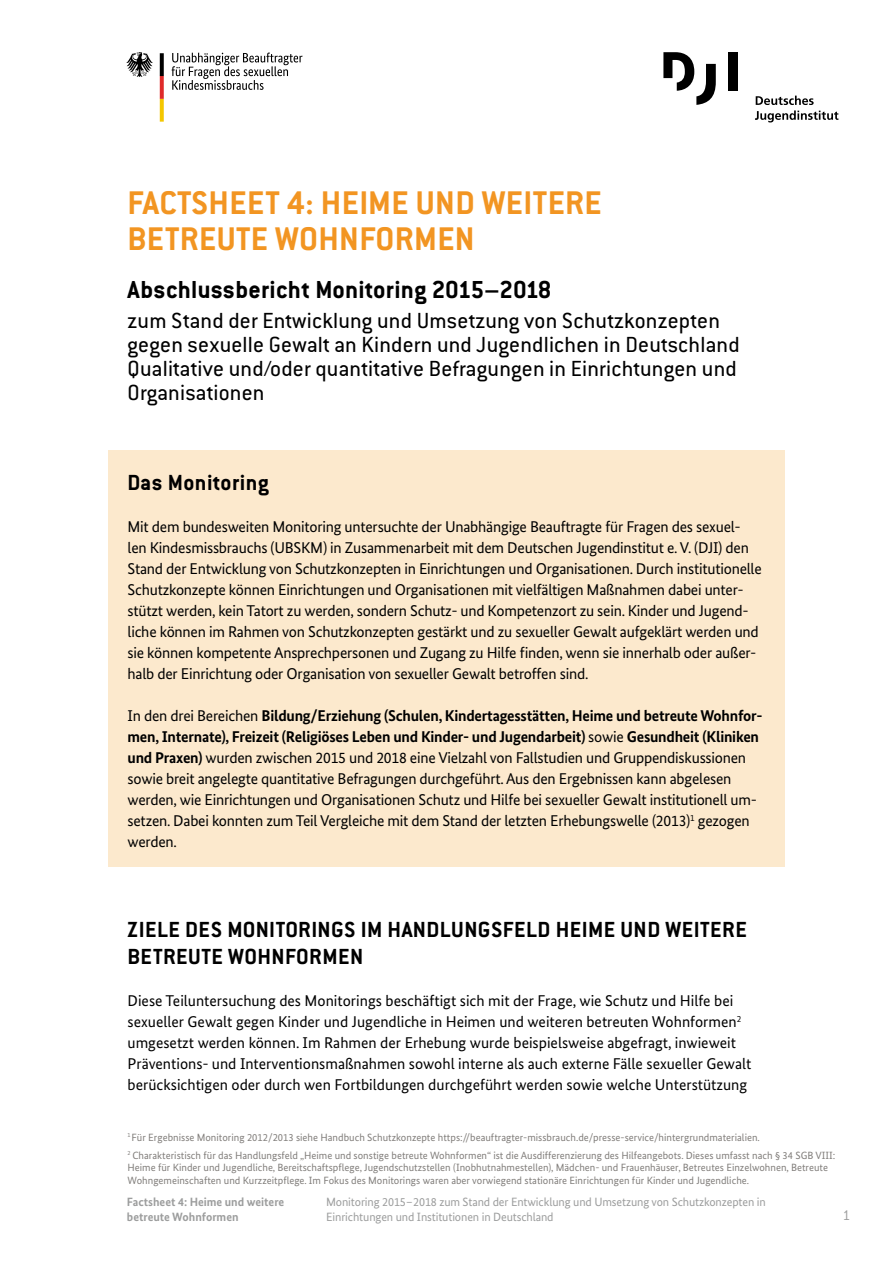
<style>
.page{position:relative;width:893px;height:1263px;background:#fff}
.page>*{position:absolute;margin:0;border:0;box-sizing:border-box;transform-origin:0 0}
.t1{font:700 36px/36px "Conduit ITC Std";letter-spacing:.01em;color:#f29522}
.t2{font:700 27px "Conduit ITC Std";letter-spacing:.01em;color:#000}
.t3{font:24px/24px "Conduit ITC Std";letter-spacing:.01em;color:#000}
.t4{font:700 24px/27px "Conduit ITC Std";letter-spacing:.02em;color:#000}
.t5{font:15.6px/21px "Bundes Sans";letter-spacing:-.015em;color:#000}
.t6{font:300 15.6px "Conduit ITC Std";color:#9c9d9d}
.t7{font:12px/14.4px "Bundes Sans";letter-spacing:-.01em;color:#9c9d9d}
.t8{font:700 12px/14.4px "Bundes Sans";color:#9c9d9d}
.t9{font:10.5px/18px "Bundes Sans";color:#817e7b}
.s1{font-weight:700}
</style>
<div class="page">
<svg style="left:172px;top:53px;width:131px;height:37px"></svg>
<svg style="left:126px;top:52px;width:27px;height:25px"></svg>
<svg style="left:160px;top:53px;width:4px;height:69px"></svg>
<svg style="left:755px;top:96px;width:83px;height:26px"></svg>
<div style="left:728px;top:52px;width:10px;height:38px;background:#000"></div>
<svg style="left:663px;top:52px;width:53px;height:53px"></svg>
<div style="left:108px;top:450px;width:676px;height:416px;background:#fce9cd"></div>
<h1 class="t1" style="left:128px;top:184px;width:476px">FACTSHEET 4: HEIME UND WEITERE<br>BETREUTE WOHNFORMEN</h1>
<h2 class="t2" style="left:128px;top:273px;width:426px">Abschlussbericht Monitoring 2015–2018</h2>
<h3 class="t3" style="left:128px;top:308px;width:614px">zum Stand der Entwicklung und Umsetzung von Schutzkonzepten gegen sexuelle Gewalt an Kindern und Jugendlichen in Deutschland Qualitative und/oder quantitative Befragungen in Einrichtungen und Organisationen</h3>
<h3 class="t4" style="left:128px;top:468px;width:143px">Das Monitoring</h3>
<p class="t5" style="left:128px;top:516px;width:636px">Mit dem bundesweiten Monitoring untersuchte der Unabhängige Beauftragte für Fragen des sexuel&shy;len Kindesmissbrauchs (UBSKM) in Zusammenarbeit mit dem Deutschen Jugendinstitut e. V. (DJI) den Stand der Entwicklung von Schutzkonzepten in Einrichtungen und Organisationen. Durch institutionelle Schutzkonzepte können Einrichtungen und Organisationen mit vielfältigen Maßnahmen dabei unter&shy;stützt werden, kein Tatort zu werden, sondern Schutz- und Kompetenzort zu sein. Kinder und Jugend&shy;liche können im Rahmen von Schutzkonzepten gestärkt und zu sexueller Gewalt aufgeklärt werden und sie können kompetente Ansprechpersonen und Zugang zu Hilfe finden, wenn sie innerhalb oder außer&shy;halb der Einrichtung oder Organisation von sexueller Gewalt betroffen sind.</p>
<p class="t5" style="left:128px;top:705px;width:637px">In den drei Bereichen <span class="s1">Bildung/Erziehung (Schulen, Kindertagesstätten, Heime und betreute Wohnfor&shy;men, Internate), Freizeit (Religiöses Leben und Kinder- und Jugendarbeit)</span> sowie <span class="s1">Gesundheit (Kliniken und Praxen)</span> wurden zwischen 2015 und 2018 eine Vielzahl von Fallstudien und Gruppendiskussionen sowie breit angelegte quantitative Befragungen durchgeführt. Aus den Ergebnissen kann abgelesen werden, wie Einrichtungen und Organisationen Schutz und Hilfe bei sexueller Gewalt institutionell um&shy;setzen. Dabei konnten zum Teil Vergleiche mit dem Stand der letzten Erhebungswelle (2013)<sup>1</sup> gezogen werden.</p>
<h3 class="t4" style="left:128px;top:915px;width:621px">ZIELE DES MONITORINGS IM HANDLUNGSFELD HEIME UND WEITERE<br>BETREUTE WOHNFORMEN</h3>
<p class="t5" style="left:128px;top:990px;width:625px">Diese Teiluntersuchung des Monitorings beschäftigt sich mit der Frage, wie Schutz und Hilfe bei sexueller Gewalt gegen Kinder und Jugendliche in Heimen und weiteren betreuten Wohnformen<sup>2 </sup>umgesetzt werden können. Im Rahmen der Erhebung wurde beispielsweise abgefragt, inwieweit Präventions- und Interventionsmaßnahmen sowohl interne als auch externe Fälle sexueller Gewalt berücksichtigen oder durch wen Fortbildungen durchgeführt werden sowie welche Unterstützung</p>
<p class="t9" style="left:128px;top:1128px;width:709px"><sup>1</sup> Für Ergebnisse Monitoring 2012/2013 siehe Handbuch Schutzkonzepte https://beauftragter-missbrauch.de/presse-service/hintergrundmaterialien.<br><sup>2</sup> Charakteristisch für das Handlungsfeld „Heime und sonstige betreute Wohnformen“ ist die Ausdifferenzierung des Hilfeangebots. Dieses umfasst nach § 34 SGB VIII:</p>
<p class="t9" style="left:128px;top:1161px;width:702px;line-height:12.6px">Heime für Kinder und Jugendliche, Bereitschaftspflege, Jugendschutzstellen (Inobhutnahmestellen), Mädchen- und Frauenhäuser, Betreutes Einzelwohnen, Betreute<br>Wohngemeinschaften und Kurzzeitpflege. Im Fokus des Monitorings waren aber vorwiegend stationäre Einrichtungen für Kinder und Jugendliche.</p>
<p class="t8" style="left:127px;top:1195px;width:159px">Factsheet 4: Heime und weitere betreute Wohnformen</p>
<p class="t7" style="left:326px;top:1195px;width:441px">Monitoring 2015–2018 zum Stand der Entwicklung und Umsetzung von Schutzkonzepten in<br>Einrichtungen und Institutionen in Deutschland</p>
<p class="t6" style="left:842px;top:1206px;width:9px">1</p>
</div>
